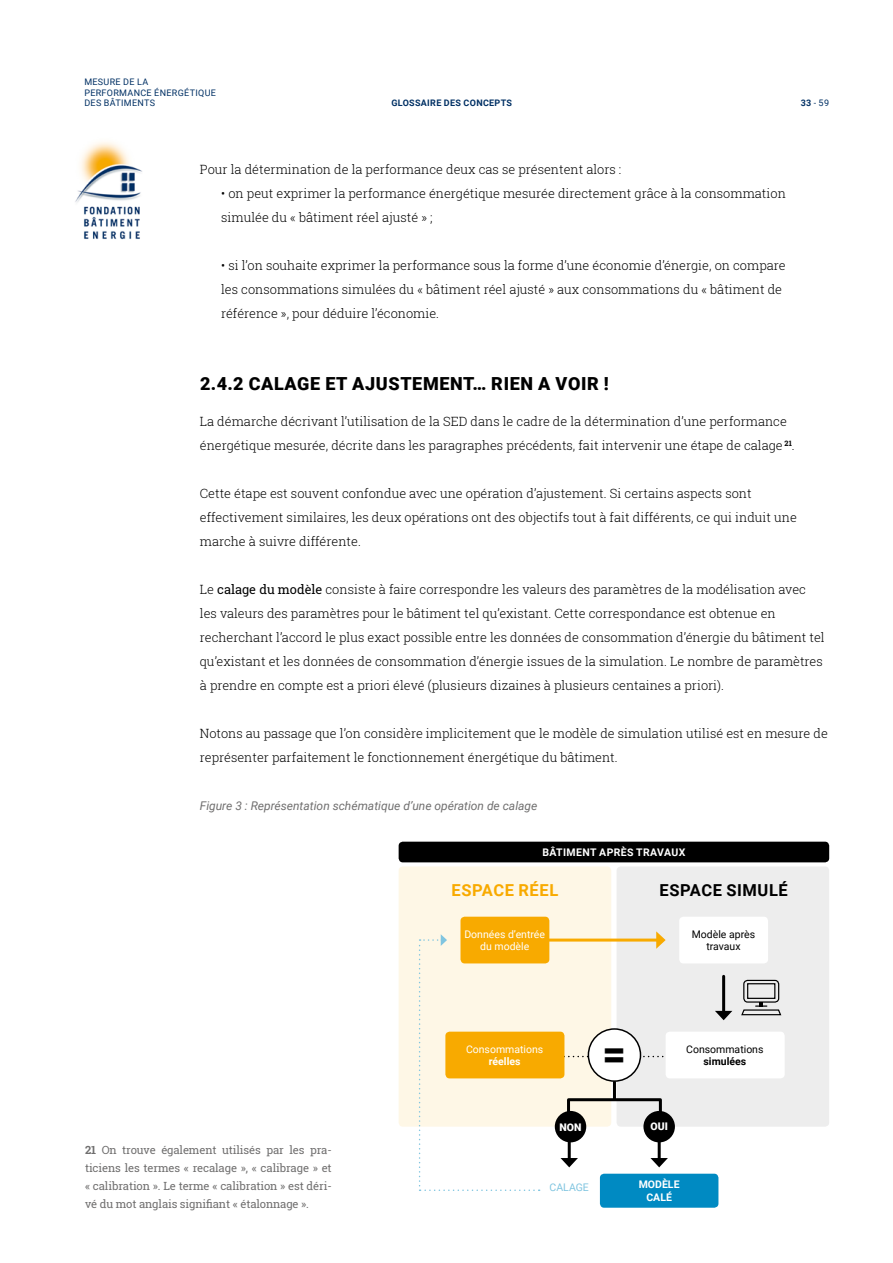
<style>
.page{position:relative;width:893px;height:1263px;background:#fff}
.page>*{position:absolute;margin:0;border:0;box-sizing:border-box;transform-origin:0 0}
.t1{font:900 40.5px "Roboto";color:#000}
.t2{font:900 18px "Roboto";letter-spacing:.035em;color:#000}
.t3{font:700 16.5px "Roboto";letter-spacing:.035em;color:#000}
.t4{font:700 16.5px "Roboto";letter-spacing:.035em;color:#f8aa00}
.t5{font:300 12.75px/24px "Roboto Slab";color:#000}
.t6{font:italic 12px "Roboto";color:#706f6f}
.t7{font:11.25px/18px "Roboto Slab";letter-spacing:-.01em;color:#706f6f;text-align:justify}
.t8{font:10.5px/12.6px "Roboto";color:#fff;text-align:center}
.t9{font:10.5px/12.6px "Roboto";color:#000;text-align:center}
.t10{font:700 10.5px "Roboto";letter-spacing:.035em;color:#fff}
.t11{font:700 10.5px/12.6px "Roboto";color:#fff;text-align:center}
.t12{font:700 10.5px "Roboto";color:#000}
.t13{font:10.5px "Roboto";color:#80c5e0}
.t14{font:900 10.5px "Roboto";color:#fff}
.t15{font:9px/10.8px "Roboto";letter-spacing:.035em;color:#003064}
.t16{font:700 9px "Roboto";letter-spacing:.035em;color:#003064}
.s1{font-weight:700}
.s2{font-weight:400}
</style>
<div class="page">
<img style="left:75px;top:142px;width:67px;height:98px">
<div style="left:399px;top:866px;width:212px;height:261px;background:#fef7e6;border-radius:4px"></div>
<div style="left:617px;top:866px;width:212px;height:261px;background:#ededed;border-radius:4px"></div>
<div style="left:600px;top:1174px;width:118px;height:34px;background:#008ac2;border-radius:4px"></div>
<div style="left:460px;top:917px;width:89px;height:46px;background:#f8aa00;border-radius:4px"></div>
<div style="left:679px;top:917px;width:89px;height:46px;background:#fff;border-radius:4px"></div>
<hr style="left:546px;top:938px;width:113px;height:3px;background:#f8aa00">
<svg style="left:656px;top:931px;width:10px;height:18px"></svg>
<hr style="left:722px;top:976px;width:3px;height:37px;background:#000">
<svg style="left:715px;top:1011px;width:17px;height:9px"></svg>
<svg style="left:564px;top:1053px;width:100px;height:4px"></svg>
<svg style="left:419px;top:934px;width:121px;height:257px"></svg>
<hr style="left:658px;top:1123px;width:3px;height:38px;background:#000">
<svg style="left:650px;top:1158px;width:18px;height:9px"></svg>
<hr style="left:568px;top:1123px;width:3px;height:38px;background:#000">
<svg style="left:560px;top:1158px;width:18px;height:9px"></svg>
<hr style="left:613px;top:1082px;width:3px;height:17px;background:#000">
<div style="left:399px;top:842px;width:430px;height:20px;background:#000;border-radius:4px"></div>
<div style="left:588px;top:1029px;width:52px;height:52px;background:#fff;border-radius:50%"></div>
<div style="left:588px;top:1028px;width:53px;height:54px;border:2px solid #000;border-radius:50%"></div>
<div style="left:643px;top:1111px;width:32px;height:31px;background:#000;border-radius:50%"></div>
<div style="left:555px;top:1111px;width:31px;height:31px;background:#000;border-radius:50%"></div>
<div style="left:445px;top:1032px;width:119px;height:46px;background:#f8aa00;border-radius:4px"></div>
<div style="left:666px;top:1032px;width:119px;height:46px;background:#fff;border-radius:4px"></div>
<div style="left:743px;top:980px;width:36px;height:23px;border:1px solid #000;border-radius:4px"></div>
<div style="left:747px;top:983px;width:28px;height:16px;border:1px solid #000"></div>
<svg style="left:741px;top:1002px;width:41px;height:14px"></svg>
<div style="left:567px;top:1098px;width:95px;height:18px;border:3px solid #000"></div>
<p class="t15" style="left:84px;top:76px;width:133px">MESURE DE LA<br>PERFORMANCE ÉNERGÉTIQUE<br>DES BÂTIMENTS</p>
<p class="t16" style="left:391px;top:97px;width:122px">GLOSSAIRE DES CONCEPTS</p>
<p class="t15" style="left:801px;top:97px;width:30px"><span class="s1">33</span> - 59</p>
<p class="t5" style="left:200px;top:157px;width:423px">Pour la détermination de la performance deux cas se présentent alors :</p>
<p class="t5" style="left:221px;top:181px;width:566px">• on peut exprimer la performance énergétique mesurée directement grâce à la consommation simulée du « bâtiment réel ajusté » ;</p>
<p class="t5" style="left:221px;top:253px;width:566px">• si l’on souhaite exprimer la performance sous la forme d’une économie d’énergie, on compare les consommations simulées du « bâtiment réel ajusté » aux consommations du « bâtiment de référence », pour déduire l’économie.</p>
<h2 class="t2" style="left:200px;top:371px;width:410px">2.4.2 CALAGE ET AJUSTEMENT… RIEN A VOIR !</h2>
<p class="t5" style="left:200px;top:409px;width:596px">La démarche décrivant l’utilisation de la SED dans le cadre de la détermination d’une performance énergétique mesurée, décrite dans les paragraphes précédents, fait intervenir une étape de calage <sup>21</sup>.</p>
<p class="t5" style="left:200px;top:481px;width:599px">Cette étape est souvent confondue avec une opération d’ajustement. Si certains aspects sont effectivement similaires, les deux opérations ont des objectifs tout à fait différents, ce qui induit une marche à suivre différente.</p>
<p class="t5" style="left:200px;top:577px;width:626px">Le <span class="s2">calage du modèle</span> consiste à faire correspondre les valeurs des paramètres de la modélisation avec les valeurs des paramètres pour le bâtiment tel qu’existant. Cette correspondance est obtenue en recherchant l’accord le plus exact possible entre les données de consommation d’énergie du bâtiment tel qu’existant et les données de consommation d’énergie issues de la simulation. Le nombre de paramètres à prendre en compte est a priori élevé (plusieurs dizaines à plusieurs centaines a priori).</p>
<p class="t5" style="left:200px;top:721px;width:629px">Notons au passage que l’on considère implicitement que le modèle de simulation utilisé est en mesure de représenter parfaitement le fonctionnement énergétique du bâtiment.</p>
<p class="t6" style="left:200px;top:797px;width:339px">Figure 3 : Représentation schématique d’une opération de calage</p>
<p class="t10" style="left:542px;top:845px;width:144px">BÂTIMENT APRÈS TRAVAUX</p>
<p class="t4" style="left:452px;top:879px;width:108px">ESPACE RÉEL</p>
<p class="t3" style="left:659px;top:879px;width:130px">ESPACE SIMULÉ</p>
<p class="t8" style="left:464px;top:927px;width:82px">Données d’entrée du modèle</p>
<p class="t9" style="left:692px;top:927px;width:65px">Modèle après travaux</p>
<p class="t7" style="left:85px;top:1140px;width:248px"><span class="s1">21</span> On trouve également utilisés par les pra&shy;ticiens les termes « recalage », « calibrage » et « calibration ». Le terme « calibration » est déri&shy;vé du mot anglais signifiant « étalonnage ».</p>
<p class="t8" style="left:466px;top:1042px;width:79px">Consommations</p>
<p class="t11" style="left:489px;top:1055px;width:33px">réelles</p>
<h1 class="t1" style="left:603px;top:1025px;width:25px">=</h1>
<p class="t9" style="left:686px;top:1042px;width:79px">Consommations</p>
<p class="t12" style="left:703px;top:1054px;width:44px">simulées</p>
<p class="t14" style="left:559px;top:1119px;width:23px">NON</p>
<p class="t14" style="left:650px;top:1119px;width:19px">OUI</p>
<p class="t13" style="left:550px;top:1179px;width:41px">CALAGE</p>
<p class="t11" style="left:639px;top:1178px;width:42px">MODÈLE<br>CALÉ</p>
</div>
